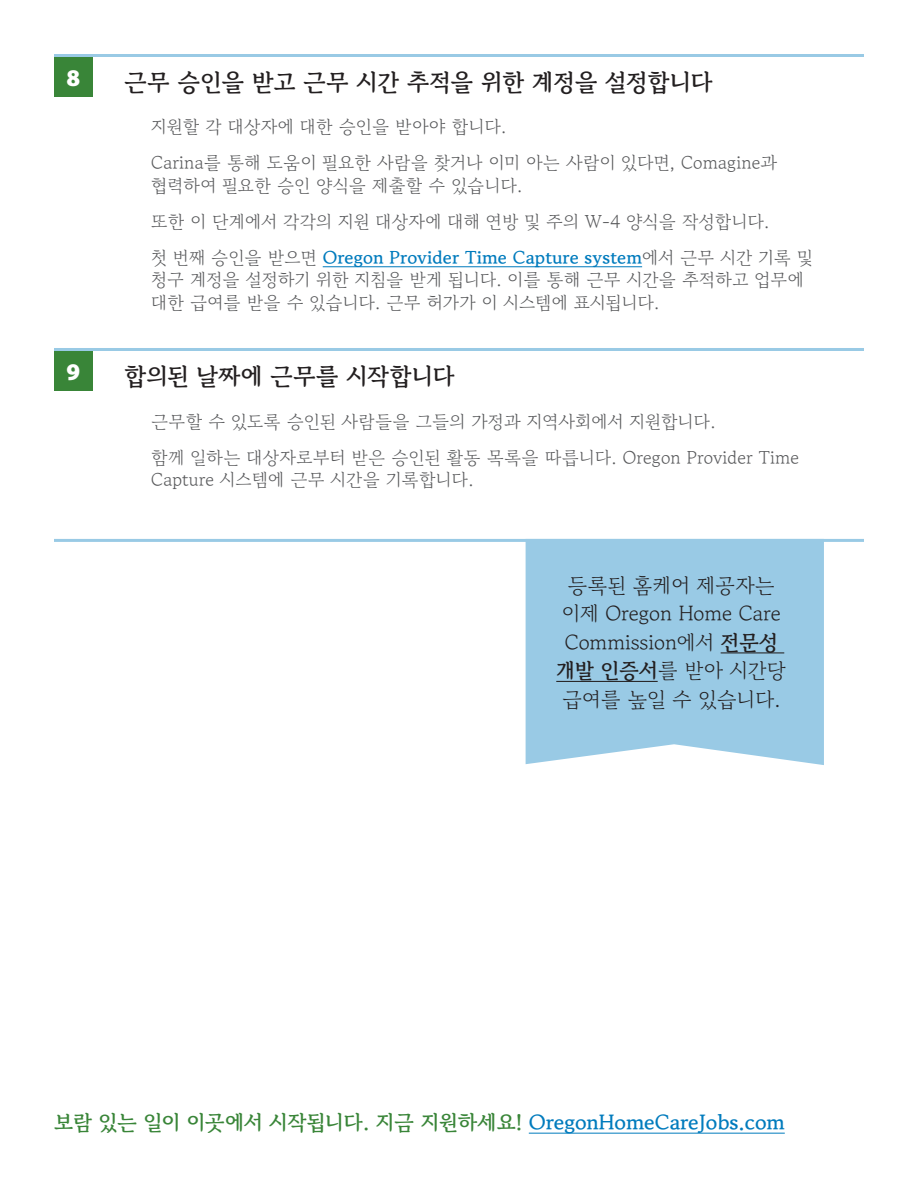
<style>
.page{position:relative;width:918px;height:1188px;background:#fff}
.page>*{position:absolute;margin:0;border:0;box-sizing:border-box;transform-origin:0 0}
.t1{font:700 24px "Gowun Batang";color:#231f20}
.t2{font:900 24px "Myriad Pro";color:#fff}
.t3{font:21px/28.5px "Gowun Batang";color:#231f20;text-align:center}
.t4{font:700 21px "Gowun Batang";color:#398538}
.t5{font:18px/36px "Gowun Batang";letter-spacing:.01em;color:#57585a}
.s1{font-weight:700;color:#007bbd}
.s2{font-weight:700}
.s3{color:#007bbd}
</style>
<div class="page">
<hr style="left:323px;top:266px;width:319px;height:1px;background:#007bbd">
<hr style="left:529px;top:1133px;width:256px;height:1px;background:#007bbd">
<div style="left:526px;top:542px;width:298px;height:223px;background:#99cae5"></div>
<hr style="left:721px;top:652px;width:63px;height:1px;background:#231f20">
<hr style="left:556px;top:681px;width:102px;height:1px;background:#231f20">
<div style="left:54px;top:57px;width:39px;height:40px;background:#398538"></div>
<div style="left:54px;top:351px;width:39px;height:40px;background:#398538"></div>
<hr style="left:54px;top:54px;width:810px;height:3px;background:#99cae5">
<hr style="left:54px;top:348px;width:810px;height:3px;background:#99cae5">
<hr style="left:54px;top:539px;width:810px;height:3px;background:#99cae5">
<h1 class="t2" style="left:67px;top:63px;width:15px">8</h1>
<h1 class="t2" style="left:67px;top:357px;width:15px">9</h1>
<h1 class="t1" style="left:124px;top:64px;width:590px">근무 승인을 받고 근무 시간 추적을 위한 계정을 설정합니다</h1>
<p class="t5" style="left:151px;top:108px;width:628px">지원할 각 대상자에 대한 승인을 받아야 합니다.<br>Carina를 통해 도움이 필요한 사람을 찾거나 이미 아는 사람이 있다면, Comagine과</p>
<p class="t5" style="left:151px;top:166px;width:663px">협력하여 필요한 승인 양식을 제출할 수 있습니다.<br>또한 이 단계에서 각각의 지원 대상자에 대해 연방 및 주의 W-4 양식을 작성합니다.<br>첫 번째 승인을 받으면 <span class="s1">Oregon Provider Time Capture system</span>에서 근무 시간 기록 및</p>
<p class="t5" style="left:151px;top:267px;width:654px;line-height:22.5px">청구 계정을 설정하기 위한 지침을 받게 됩니다. 이를 통해 근무 시간을 추적하고 업무에 대한 급여를 받을 수 있습니다. 근무 허가가 이 시스템에 표시됩니다.</p>
<h1 class="t1" style="left:124px;top:358px;width:332px">합의된 날짜에 근무를 시작합니다</h1>
<p class="t5" style="left:151px;top:402px;width:649px">근무할 수 있도록 승인된 사람들을 그들의 가정과 지역사회에서 지원합니다.<br>함께 일하는 대상자로부터 받은 승인된 활동 목록을 따릅니다. Oregon Provider Time</p>
<p class="t5" style="left:151px;top:460px;width:324px">Capture 시스템에 근무 시간을 기록합니다.</p>
<p class="t3" style="left:556px;top:569px;width:231px">등록된 홈케어 제공자는 이제 Oregon Home Care<br>Commission에서 <span class="s2">전문성 개발 인증서</span>를 받아 시간당 급여를 높일 수 있습니다.</p>
<p class="t4" style="left:54px;top:1106px;width:732px">보람 있는 일이 이곳에서 시작됩니다. 지금 지원하세요! <span class="s3">OregonHomeCareJobs.com</span></p>
</div>
